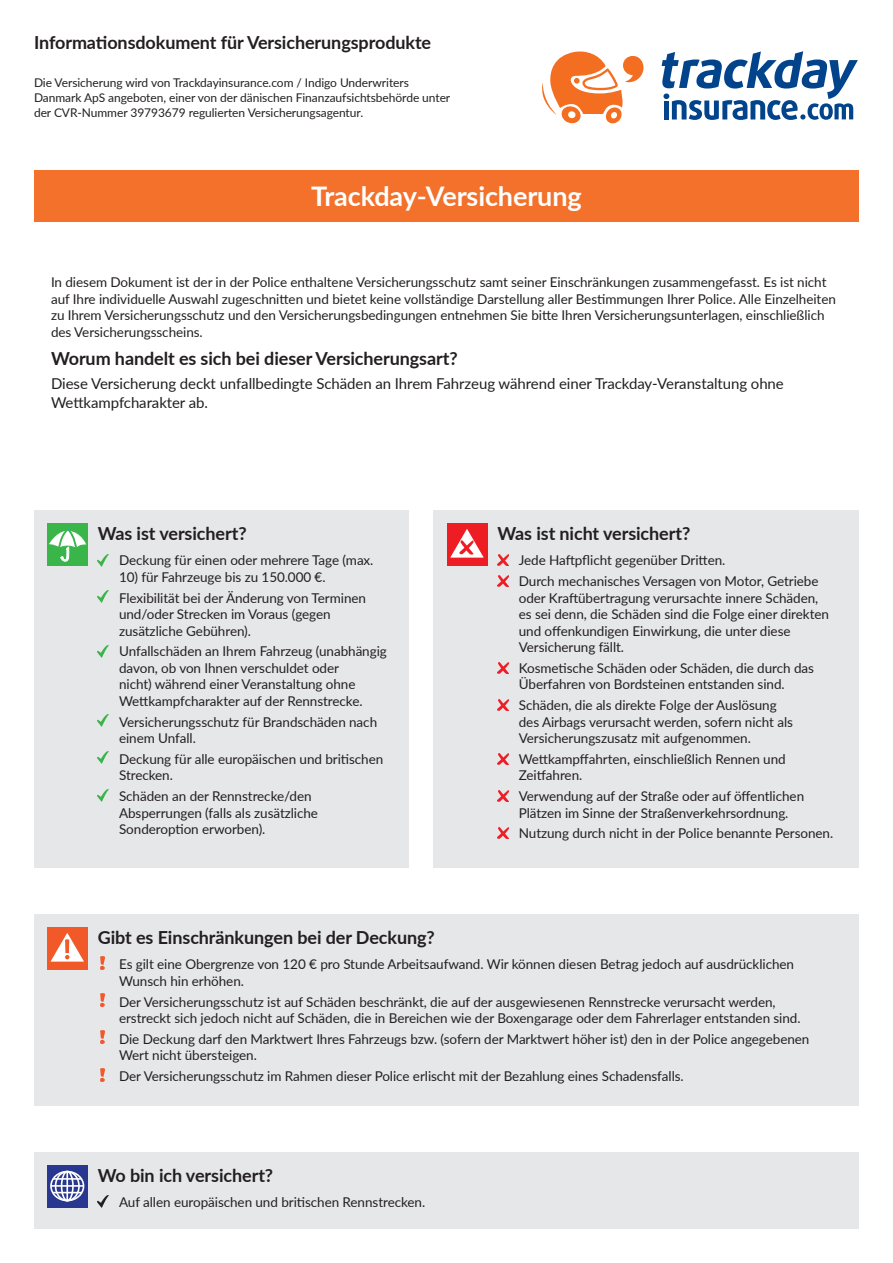
<style>
.page{position:relative;width:893px;height:1263px;background:#fff}
.page>*{position:absolute;margin:0;border:0;box-sizing:border-box;transform-origin:0 0}
.t1{font:700 27px "Lato";letter-spacing:-.005em;color:#fff}
.t2{font:700 18px "Lato";letter-spacing:-.005em;color:#231f20}
.t3{font:15px/19.5px "Lato";letter-spacing:-.005em;color:#231f20}
.t4{font:13.5px/16.5px "Lato";letter-spacing:-.005em;color:#231f20}
.t5{font:12px/15px "Lato";letter-spacing:-.005em;color:#231f20}
</style>
<div class="page">
<div style="left:34px;top:170px;width:825px;height:51px;background:#f3712a"></div>
<div style="left:34px;top:510px;width:374px;height:357px;background:#e6e7e9"></div>
<svg style="left:98px;top:555px;width:11px;height:12px"></svg>
<svg style="left:98px;top:591px;width:11px;height:12px"></svg>
<svg style="left:98px;top:646px;width:11px;height:12px"></svg>
<svg style="left:98px;top:752px;width:11px;height:12px"></svg>
<div style="left:34px;top:914px;width:825px;height:192px;background:#e6e7e9"></div>
<svg style="left:101px;top:956px;width:3px;height:13px"></svg>
<img style="left:101px;top:993px;width:3px;height:14px">
<div style="left:434px;top:510px;width:425px;height:357px;background:#e6e7e9"></div>
<svg style="left:497px;top:555px;width:11px;height:11px"></svg>
<svg style="left:497px;top:576px;width:11px;height:10px"></svg>
<svg style="left:497px;top:662px;width:11px;height:11px"></svg>
<svg style="left:497px;top:700px;width:11px;height:10px"></svg>
<svg style="left:497px;top:753px;width:11px;height:11px"></svg>
<svg style="left:497px;top:791px;width:11px;height:10px"></svg>
<svg style="left:497px;top:828px;width:11px;height:11px"></svg>
<div style="left:47px;top:523px;width:41px;height:43px;background:#3ab54a"></div>
<svg style="left:49px;top:526px;width:37px;height:35px"></svg>
<div style="left:447px;top:523px;width:40px;height:43px;background:#ee1d23"></div>
<svg style="left:450px;top:529px;width:34px;height:29px"></svg>
<div style="left:47px;top:927px;width:41px;height:43px;background:#f15929"></div>
<svg style="left:51px;top:933px;width:33px;height:28px"></svg>
<svg style="left:542px;top:51px;width:101px;height:72px"></svg>
<svg style="left:661px;top:51px;width:197px;height:69px"></svg>
<svg style="left:101px;top:1031px;width:3px;height:13px"></svg>
<svg style="left:101px;top:1068px;width:3px;height:13px"></svg>
<svg style="left:98px;top:789px;width:11px;height:12px"></svg>
<svg style="left:98px;top:715px;width:11px;height:12px"></svg>
<div style="left:34px;top:1152px;width:825px;height:77px;background:#e6e7e9"></div>
<svg style="left:98px;top:1195px;width:11px;height:12px"></svg>
<svg style="left:47px;top:1165px;width:41px;height:43px"></svg>
<div style="left:50px;top:1171px;width:34px;height:30px;border:2px solid #fff;border-radius:50%"></div>
<div style="left:55px;top:1171px;width:25px;height:30px;border:2px solid #fff;border-radius:50%"></div>
<div style="left:61px;top:1171px;width:13px;height:30px;border:2px solid #fff;border-radius:50%"></div>
<hr style="left:66px;top:1171px;width:2px;height:30px;background:#fff">
<hr style="left:53px;top:1178px;width:29px;height:2px;background:#fff">
<svg style="left:53px;top:1192px;width:29px;height:1px"></svg>
<hr style="left:51px;top:1185px;width:33px;height:2px;background:#fff">
<h2 class="t2" style="left:34px;top:29px;width:399px">Informationsdokument für Versicherungsprodukte</h2>
<p class="t5" style="left:34px;top:75px;width:418px">Die Versicherung wird von Trackdayinsurance.com / Indigo Underwriters<br>Danmark ApS angeboten, einer von der dänischen Finanzaufsichtsbehörde unter der CVR-Nummer 39793679 regulierten Versicherungsagentur.</p>
<h1 class="t1" style="left:311px;top:177px;width:272px">Trackday-Versicherung</h1>
<p class="t4" style="left:51px;top:274px;width:786px">In diesem Dokument ist der in der Police enthaltene Versicherungsschutz samt seiner Einschränkungen zusammengefasst. Es ist nicht auf Ihre individuelle Auswahl zugeschnitten und bietet keine vollständige Darstellung aller Bestimmungen Ihrer Police. Alle Einzelheiten zu Ihrem Versicherungsschutz und den Versicherungsbedingungen entnehmen Sie bitte Ihren Versicherungsunterlagen, einschließlich des Versicherungsscheins.</p>
<h2 class="t2" style="left:51px;top:345px;width:408px">Worum handelt es sich bei dieser Versicherungsart?</h2>
<p class="t3" style="left:51px;top:373px;width:734px">Diese Versicherung deckt unfallbedingte Schäden an Ihrem Fahrzeug während einer Trackday-Veranstaltung ohne<br>Wettkampfcharakter ab.</p>
<h2 class="t2" style="left:98px;top:520px;width:150px">Was ist versichert?</h2>
<p class="t4" style="left:119px;top:552px;width:256px">Deckung für einen oder mehrere Tage (max.</p>
<p class="t4" style="left:119px;top:566px;width:248px;line-height:20.7px">10) für Fahrzeuge bis zu 150.000 €.<br>Flexibilität bei der Änderung von Terminen</p>
<p class="t4" style="left:119px;top:605px;width:213px">und/oder Strecken im Voraus (gegen zusätzliche Gebühren).</p>
<p class="t4" style="left:119px;top:643px;width:269px">Unfallschäden an Ihrem Fahrzeug (unabhängig davon, ob von Ihnen verschuldet oder<br>nicht) während einer Veranstaltung ohne Wettkampfcharakter auf der Rennstrecke.</p>
<p class="t4" style="left:119px;top:713px;width:260px">Versicherungsschutz für Brandschäden nach einem Unfall.</p>
<p class="t4" style="left:119px;top:750px;width:266px">Deckung für alle europäischen und britischen<br>Strecken.</p>
<p class="t4" style="left:119px;top:787px;width:201px">Schäden an der Rennstrecke/den<br>Absperrungen (falls als zusätzliche<br>Sonderoption erworben).</p>
<h2 class="t2" style="left:497px;top:520px;width:194px">Was ist nicht versichert?</h2>
<p class="t4" style="left:519px;top:549px;width:301px;line-height:20.7px">Jede Haftpflicht gegenüber Dritten.<br>Durch mechanisches Versagen von Motor, Getriebe</p>
<p class="t4" style="left:519px;top:589px;width:312px">oder Kraftübertragung verursachte innere Schäden, es sei denn, die Schäden sind die Folge einer direkten und offenkundigen Einwirkung, die unter diese Versicherung fällt.</p>
<p class="t4" style="left:519px;top:659px;width:297px">Kosmetische Schäden oder Schäden, die durch das<br>Überfahren von Bordsteinen entstanden sind.</p>
<p class="t4" style="left:519px;top:696px;width:276px">Schäden, die als direkte Folge der Auslösung des Airbags verursacht werden, sofern nicht als<br>Versicherungszusatz mit aufgenommen.</p>
<p class="t4" style="left:519px;top:750px;width:268px">Wettkampffahrten, einschließlich Rennen und<br>Zeitfahren.</p>
<p class="t4" style="left:519px;top:787px;width:287px">Verwendung auf der Straße oder auf öffentlichen<br>Plätzen im Sinne der Straßenverkehrsordnung.</p>
<p class="t4" style="left:519px;top:825px;width:316px">Nutzung durch nicht in der Police benannte Personen.</p>
<h2 class="t2" style="left:98px;top:924px;width:339px">Gibt es Einschränkungen bei der Deckung?</h2>
<p class="t4" style="left:119px;top:955px;width:676px">Es gilt eine Obergrenze von 120 € pro Stunde Arbeitsaufwand. Wir können diesen Betrag jedoch auf ausdrücklichen<br>Wunsch hin erhöhen.</p>
<p class="t4" style="left:119px;top:993px;width:683px">Der Versicherungsschutz ist auf Schäden beschränkt, die auf der ausgewiesenen Rennstrecke verursacht werden, erstreckt sich jedoch nicht auf Schäden, die in Bereichen wie der Boxengarage oder dem Fahrerlager entstanden sind.</p>
<p class="t4" style="left:119px;top:1030px;width:692px">Die Deckung darf den Marktwert Ihres Fahrzeugs bzw. (sofern der Marktwert höher ist) den in der Police angegebenen<br>Wert nicht übersteigen.</p>
<p class="t4" style="left:119px;top:1067px;width:566px">Der Versicherungsschutz im Rahmen dieser Police erlischt mit der Bezahlung eines Schadensfalls.</p>
<h2 class="t2" style="left:98px;top:1163px;width:177px">Wo bin ich versichert?</h2>
<p class="t4" style="left:119px;top:1194px;width:308px">Auf allen europäischen und britischen Rennstrecken.</p>
</div>
